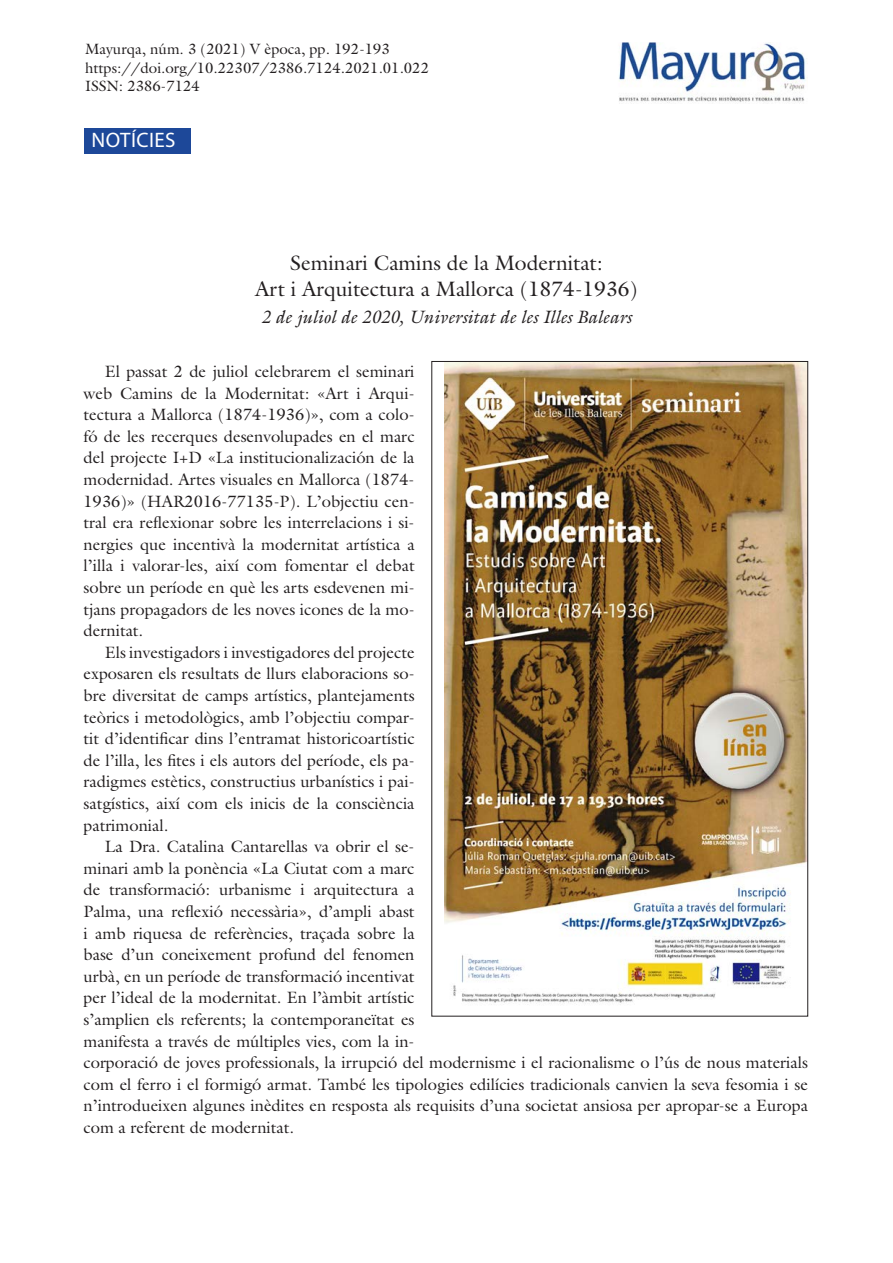
<style>
.page{position:relative;width:893px;height:1263px;background:#fff}
.page>*{position:absolute;margin:0;border:0;box-sizing:border-box;transform-origin:0 0}
.Text_body{font:21px "Galliard";color:#231f20}
.t1{font:21px "Myriad Pro";letter-spacing:.02em;color:#fff}
.Text_body-2{font:italic 18px "Galliard";color:#231f20}
.t2{font:16.5px/21.6px "Galliard";color:#231f20;text-align:justify}
.t3{font:15px "Galliard";color:#231f20}
</style>
<div class="page">
<div style="left:84px;top:128px;width:106px;height:26px;background:#1d4899"></div>
<img style="left:619px;top:43px;width:187px;height:60px">
<img style="left:445px;top:363px;width:361px;height:642px">
<p class="t3" style="left:85px;top:40px;width:306px">Mayurqa, núm. 3 (2021) V època, pp. 192-193</p>
<p class="t3" style="left:85px;top:58px;width:345px">https://doi.org/10.22307/2386.7124.2021.01.022</p>
<p class="t3" style="left:85px;top:76px;width:116px">ISSN: 2386-7124</p>
<p class="t1" style="left:92px;top:129px;width:86px">NOTÍCIES</p>
<p class="Text_body" style="left:290px;top:249px;width:314px">Seminari Camins de la Modernitat:</p>
<p class="Text_body" style="left:255px;top:276px;width:384px">Art i Arquitectura a Mallorca (1874-1936)</p>
<p class="Text_body-2" style="left:261px;top:305px;width:372px">2 de juliol de 2020, Universitat de les Illes Balears</p>
<p class="t2" style="left:84px;top:360px;width:333px;text-indent:21px">El passat 2 de juliol celebrarem el seminari web Camins de la Modernitat: «Art i Arqui&shy;tectura a Mallorca (1874-1936)», com a colo&shy;fó de les recerques desenvolupades en el marc del projecte I+D «La institucionalización de la modernidad. Artes visuales en Mallorca (1874- 1936)» (HAR2016-77135-P). L’objectiu cen&shy;tral era reflexionar sobre les interrelacions i si&shy;nergies que incentivà la modernitat artística a l’illa i valorar-les, així com fomentar el debat sobre un període en què les arts esdevenen mi&shy;tjans propagadors de les noves icones de la mo&shy;dernitat.</p>
<p class="t2" style="left:84px;top:641px;width:333px;text-indent:21px">Els investigadors i investigadores del projecte exposaren els resultats de llurs elaboracions so&shy;bre diversitat de camps artístics, plantejaments teòrics i metodològics, amb l’objectiu compar&shy;tit d’identificar dins l’entramat historicoartístic de l’illa, les fites i els autors del període, els pa&shy;radigmes estètics, constructius urbanístics i pai&shy;satgístics, així com els inicis de la consciència patrimonial.</p>
<p class="t2" style="left:84px;top:835px;width:726px;text-align:left;text-indent:21px">La Dra. Catalina Cantarellas va obrir el se-<br>minari amb la ponència «La Ciutat com a marc<br>de transformació: urbanisme i arquitectura a<br>Palma, una reflexió necessària», d’ampli abast<br>i amb riquesa de referències, traçada sobre la<br>base d’un coneixement profund del fenomen<br>urbà, en un període de transformació incentivat<br>per l’ideal de la modernitat. En l’àmbit artístic<br>s’amplien els referents; la contemporaneïtat es<br>manifesta a través de múltiples vies, com la in-<br>corporació de joves professionals, la irrupció del modernisme i el racionalisme o l’ús de nous materials com el ferro i el formigó armat. També les tipologies edilícies tradicionals canvien la seva fesomia i se n’introdueixen algunes inèdites en resposta als requisits d’una societat ansiosa per apropar-se a Europa com a referent de modernitat.</p>
</div>
